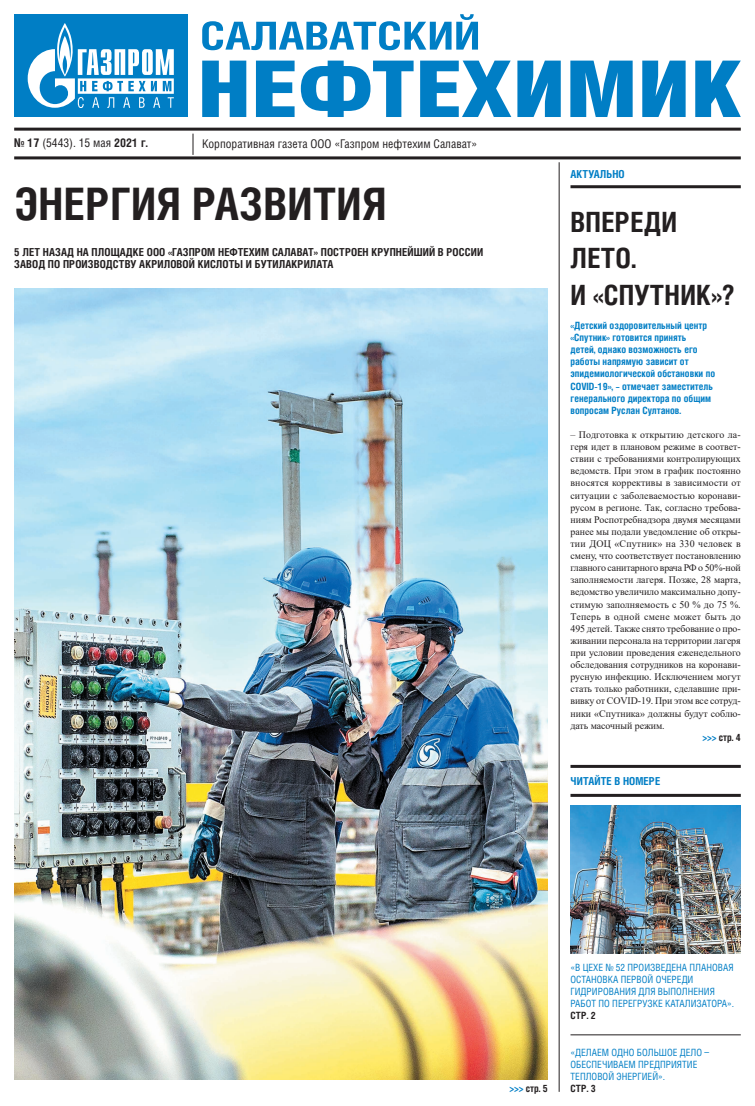
<style>
.page{position:relative;width:755px;height:1106px;background:#fff}
.page>*{position:absolute;margin:0;border:0;box-sizing:border-box;transform-origin:0 0}
.t1{font:700 44.8px "Helios Cond";letter-spacing:.01em;color:#231f20}
.t2{font:700 27.9px/36.3px "Helios Cond";letter-spacing:.01em;color:#231f20}
.t3{font:12px "Helios Cond";color:#231f20}
.t4{font:700 11px/12.1px "Helios Cond";letter-spacing:.01em;color:#231f20}
.t5{font:700 11px "Helios Cond";letter-spacing:.01em;color:#007ec5}
.t6{font:10px/12.1px "Times New Roman";letter-spacing:-.005em;color:#231f20;text-align:justify}
.t7{font:700 10px/12.1px "Helios Cond";color:#007ec5}
.t8{font:10px/12.1px "Helios Cond";letter-spacing:.005em;color:#007ec5}
.t9{font:700 10px "Helios Cond";letter-spacing:.005em;color:#231f20}
.s1{font-weight:700}
.s2{color:#007ec5}
</style>
<div class="page">
<hr style="left:14px;top:128px;width:726px;height:3px;background:#231f20">
<svg style="left:193px;top:134px;width:1px;height:21px"></svg>
<div style="left:14px;top:14px;width:173px;height:103px;background:#007ec5"></div>
<svg style="left:28px;top:23px;width:146px;height:85px"></svg>
<svg style="left:202px;top:14px;width:275px;height:36px"></svg>
<svg style="left:202px;top:61px;width:44px;height:56px"></svg>
<svg style="left:256px;top:61px;width:38px;height:56px"></svg>
<svg style="left:300px;top:61px;width:113px;height:56px"></svg>
<svg style="left:420px;top:61px;width:91px;height:56px"></svg>
<svg style="left:517px;top:61px;width:43px;height:56px;background:#2892ce"></svg>
<svg style="left:570px;top:61px;width:62px;height:56px"></svg>
<svg style="left:642px;top:61px;width:43px;height:56px;background:#2791cd"></svg>
<svg style="left:695px;top:61px;width:45px;height:56px"></svg>
<hr style="left:14px;top:156px;width:726px;height:3px;background:#231f20">
<img style="left:14px;top:288px;width:533px;height:791px">
<hr style="left:570px;top:185px;width:170px;height:3px;background:#231f20">
<hr style="left:570px;top:765px;width:170px;height:3px;background:#231f20">
<hr style="left:570px;top:794px;width:170px;height:3px;background:#231f20">
<img style="left:570px;top:806px;width:170px;height:147px">
<hr style="left:558px;top:162px;width:1px;height:929px;background:#231f20">
<hr style="left:570px;top:1034px;width:170px;height:1px;background:#231f20">
<p class="t3" style="left:14px;top:136px;width:135px"><span class="s1">№ 17</span> (5443). 15 мая <span class="s1">2021 г.</span></p>
<p class="t3" style="left:202px;top:136px;width:276px">Корпоративная газета ООО «Газпром нефтехим Салават»</p>
<h1 class="t1" style="left:14px;top:173px;width:373px">ЭНЕРГИЯ РАЗВИТИЯ</h1>
<p class="t4" style="left:14px;top:246px;width:470px">5 ЛЕТ НАЗАД НА ПЛОЩАДКЕ ООО «ГАЗПРОМ НЕФТЕХИМ САЛАВАТ» ПОСТРОЕН КРУПНЕЙШИЙ В РОССИИ<br>ЗАВОД ПО ПРОИЗВОДСТВУ АКРИЛОВОЙ КИСЛОТЫ И БУТИЛАКРИЛАТА</p>
<p class="t5" style="left:570px;top:167px;width:56px">АКТУАЛЬНО</p>
<h2 class="t2" style="left:570px;top:204px;width:165px">ВПЕРЕДИ<br>ЛЕТО.<br>И «СПУТНИК»?</h2>
<p class="t7" style="left:570px;top:319px;width:146px">«Детский оздоровительный центр «Спутник» готовится принять<br>детей, однако возможность его работы напрямую зависит от эпидемиологической обстановки по<br>COVID-19», – отмечает заместитель генерального директора по общим вопросам Руслан Султанов.</p>
<p class="t6" style="left:570px;top:428px;width:172px">– Подготовка к открытию детского ла&shy;геря идет в плановом режиме в соответ&shy;ствии с требованиями контролирующих ведомств. При этом в график постоянно вносятся коррективы в зависимости от ситуации с заболеваемостью коронави&shy;русом в регионе. Так, согласно требова&shy;ниям Роспотребнадзора двумя месяцами ранее мы подали уведомление об откры&shy;тии ДОЦ «Спутник» на 330 человек в смену, что соответствует постановлению главного санитарного врача РФ о 50%-ной заполняемости лагеря. Позже, 28 марта, ведомство увеличило максимально допу&shy;стимую заполняемость с 50 % до 75 %.<br>Теперь в одной смене может быть до 495 детей. Также снято требование о про&shy;живании персонала на территории лагеря при условии проведения еженедельного обследования сотрудников на коронави&shy;русную инфекцию. Исключением могут стать только работники, сделавшие при&shy;вивку от COVID-19. При этом все сотруд&shy;ники «Спутника» должны будут соблю&shy;дать масочный режим.</p>
<p class="t9" style="left:702px;top:730px;width:40px"><span class="s2">&gt;&gt;&gt;</span> стр. 4</p>
<p class="t5" style="left:570px;top:773px;width:91px">ЧИТАЙТЕ В НОМЕРЕ</p>
<p class="t9" style="left:509px;top:1081px;width:40px"><span class="s2">&gt;&gt;&gt;</span> стр. 5</p>
<p class="t8" style="left:570px;top:961px;width:165px">«В ЦЕХЕ № 52 ПРОИЗВЕДЕНА ПЛАНОВАЯ<br>ОСТАНОВКА ПЕРВОЙ ОЧЕРЕДИ<br>ГИДРИРОВАНИЯ ДЛЯ ВЫПОЛНЕНИЯ<br>РАБОТ ПО ПЕРЕГРУЗКЕ КАТАЛИЗАТОРА».</p>
<p class="t9" style="left:570px;top:1008px;width:27px">СТР. 2</p>
<p class="t8" style="left:570px;top:1045px;width:140px">«ДЕЛАЕМ ОДНО БОЛЬШОЕ ДЕЛО –<br>ОБЕСПЕЧИВАЕМ ПРЕДПРИЯТИЕ<br>ТЕПЛОВОЙ ЭНЕРГИЕЙ».</p>
<p class="t9" style="left:570px;top:1081px;width:27px">СТР. 3</p>
</div>
